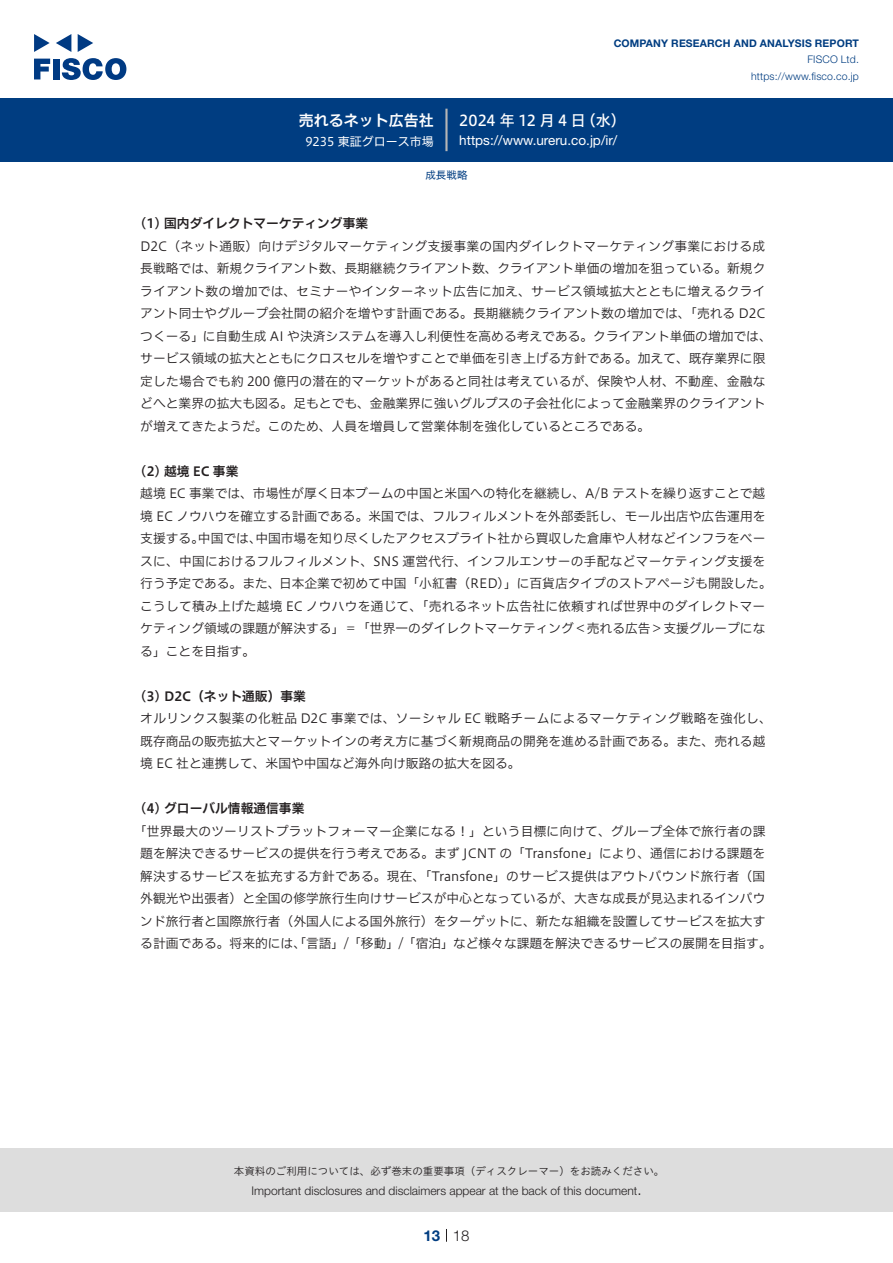
<style>
.page{position:relative;width:893px;height:1263px;background:#fff}
.page>*{position:absolute;margin:0;border:0;box-sizing:border-box;transform-origin:0 0}
.t1{font:15px "Hiragino UD Sans F Std N W5";letter-spacing:.22em;color:#fff}
.t2{font:15px "Hiragino UD Sans F Std N W6";color:#fff}
.t3{font:300 15px "Helvetica Neue LT Std";color:#231f20}
.t4{font:700 15px "Helvetica Neue LT Std";color:#003d81}
.t5{font:13.5px "Helvetica Neue LT Std";color:#fff}
.本文3mm{font:12.75px/22.5px "Hiragino UD Sans F Std N W3";color:#231f20}
.小タイトル3mm{font:12.75px "Hiragino UD Sans F Std N W6";color:#231f20}
.t6{font:300 12px "Helvetica Neue LT Std";color:#231f20}
.t7{font:12px "Hiragino UD Sans F Std N W4";color:#fff}
.t8{font:10.5px "Hiragino UD Sans Std W3";color:#231f20}
.t9{font:700 10.5px "Helvetica Neue LT Std";letter-spacing:.015em;color:#003d81}
.t10{font:300 10.5px/16.5px "Helvetica Neue LT Std";letter-spacing:.015em;color:#003d81;text-align:right}
.ヘッダー{font:10.5px "Hiragino UD Sans F Std N W4";color:#003d81}
</style>
<div class="page">
<div style="left:0;top:1148px;width:893px;height:64px;background:#ddd"></div>
<svg style="left:34px;top:59px;width:16px;height:20px"></svg>
<div style="left:53px;top:59px;width:6px;height:20px;background:#003a83"></div>
<svg style="left:62px;top:58px;width:64px;height:22px"></svg>
<svg style="left:34px;top:34px;width:16px;height:18px"></svg>
<svg style="left:78px;top:34px;width:15px;height:18px"></svg>
<svg style="left:56px;top:34px;width:15px;height:18px"></svg>
<div style="left:0;top:98px;width:893px;height:64px;background:#003d81"></div>
<hr style="left:445px;top:109px;width:3px;height:42px;background:#b5b5b6">
<svg style="left:446px;top:1229px;width:1px;height:13px"></svg>
<p class="t2" style="left:299px;top:109px;width:137px">売れるネット広告社</p>
<p class="t7" style="left:305px;top:132px;width:130px">9235 東証グロース市場</p>
<p class="t9" style="left:614px;top:37px;width:247px">COMPANY RESEARCH AND ANALYSIS REPORT</p>
<p class="t10" style="left:751px;top:51px;width:109px">FISCO Ltd. https://www.fisco.co j p.</p>
<p class="t1" style="left:581px;top:109px;width:46px">（水(</p>
<p class="t1" style="left:459px;top:109px;width:128px">2024年12月4日</p>
<p class="t5" style="left:459px;top:132px;width:160px">https://www.ureru. c o j p. /i r/</p>
<p class="ヘッダー" style="left:425px;top:167px;width:43px">成長戦略</p>
<p class="小タイトル3mm" style="left:140px;top:214px;width:229px">1( ) 国内ダイレクトマーケティング事業</p>
<p class="本文3mm" style="left:140px;top:234px;width:633px">D2C（ネット通販）向けデジタルマーケティング支援事業の国内ダイレクトマーケティング事業における成長戦略では、新規クライアント数、長期継続クライアント数、クライアント単価の増加を狙っている。新規クライアント数の増加では、セミナーやインターネット広告に加え、サービス領域拡大とともに増えるクライアント同士やグループ会社間の紹介を増やす計画である。長期継続クライアント数の増加では、「売れる D2Cつくーる」に自動生成 AI や決済システムを導入し利便性を高める考えである。クライアント単価の増加では、サービス領域の拡大とともにクロスセルを増やすことで単価を引き上げる方針である。加えて、既存業界に限定した場合でも約 200 億円の潜在的マーケットがあると同社は考えているが、保険や人材、不動産、金融などへと業界の拡大も図る。足もとでも、金融業界に強いグルプスの子会社化によって金融業界のクライアントが増えてきたようだ。このため、人員を増員して営業体制を強化しているところである。</p>
<p class="小タイトル3mm" style="left:140px;top:461px;width:100px">2( ) 越境 EC 事業</p>
<p class="本文3mm" style="left:140px;top:481px;width:627px;text-align:right">越境 EC 事業では、市場性が厚く日本ブームの中国と米国への特化を継続し、A B/ テストを繰り返すことで越境 EC ノウハウを確立する計画である。米国では、フルフィルメントを外部委託し、モール出店や広告運用を中国市場を知り尽くしたアクセスブライト社から買収した倉庫や人材などインフラをベー</p>
<p class="本文3mm" style="left:198px;top:526px;width:65px">中国では、</p>
<p class="本文3mm" style="left:140px;top:526px;width:633px">支援する。<br>スに、中国におけるフルフィルメント、SNS 運営代行、インフルエンサーの手配などマーケティング支援を行う予定である。また、日本企業で初めて中国「小紅書（RED）」に百貨店タイプのストアページも開設した。こうして積み上げた越境 EC ノウハウを通じて、「売れるネット広告社に依頼すれば世界中のダイレクトマーケティング領域の課題が解決する」＝「世界一のダイレクトマーケティング＜売れる広告＞支援グループになる」ことを目指す。</p>
<p class="小タイトル3mm" style="left:140px;top:686px;width:167px">3( ) D2C（ネット通販）事業</p>
<p class="本文3mm" style="left:140px;top:706px;width:633px">オルリンクス製薬の化粧品 D2C 事業では、ソーシャル EC 戦略チームによるマーケティング戦略を強化し、既存商品の販売拡大とマーケットインの考え方に基づく新規商品の開発を進める計画である。また、売れる越境 EC 社と連携して、米国や中国など海外向け販路の拡大を図る。</p>
<p class="小タイトル3mm" style="left:140px;top:799px;width:166px">4( ) グローバル情報通信事業</p>
<p class="本文3mm" style="left:134px;top:819px;width:639px;text-align:center">「世界最大のツーリストプラットフォーマー企業になる！」という目標に向けて、グループ全体で旅行者の課題を解決できるサービスの提供を行う考えである。まず JCNT の「Transfone」により、通信における課題を解決するサービスを拡充する方針である。現在、「Transfone」のサービス提供はアウトバウンド旅行者（国外観光や出張者）と全国の修学旅行生向けサービスが中心となっているが、大きな成長が見込まれるインバウンド旅行者と国際旅行者（外国人による国外旅行）をターゲットに、新たな組織を設置してサービスを拡大する計画である。将来的には、「言語」「/ 移動」「/ 宿泊」など様々な課題を解決できるサービスの展開を目指す。</p>
<p class="t8" style="left:234px;top:1163px;width:432px">本資料のご利用については、必ず巻末の重要事項（ディスクレーマー）をお読みください。</p>
<p class="t3" style="left:637px;top:1180px;width:6px">.</p>
<p class="t6" style="left:251px;top:1183px;width:387px">Important disclosures and disclaimers appear at the back of this document</p>
<p class="t4" style="left:423px;top:1226px;width:18px">13</p>
<p class="t3" style="left:453px;top:1226px;width:18px">18</p>
</div>
